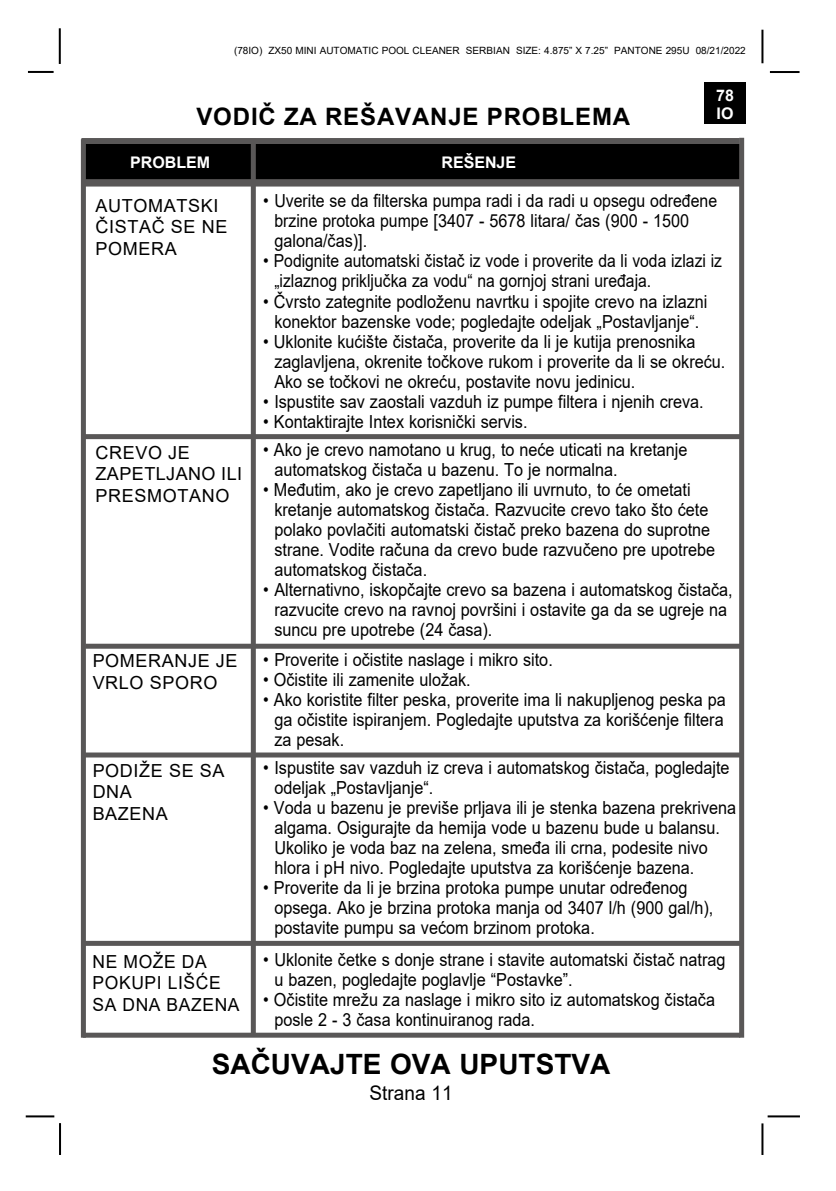
<style>
.page{position:relative;width:836px;height:1191px;background:#fff}
.page>*{position:absolute;margin:0;border:0;box-sizing:border-box;transform-origin:0 0}
.t1{font:700 28px "Arial";color:#000}
.t2{font:700 24px "Arial";letter-spacing:.035em;color:#000}
.t3{font:20px "Arial";color:#000;scale:.95 1}
.t4{font:18px/20px "Arial";color:#000;scale:.9 1}
.t5{font:18px/21.6px "Arial";letter-spacing:.035em;color:#000}
.t6{font:700 16px/18px "Arial";color:#fff}
.t7{font:10px "Arial";color:#000}
</style>
<div class="page">
<hr style="left:767px;top:1115px;width:32px;height:2px;background:#000">
<hr style="left:769px;top:71px;width:30px;height:2px;background:#000">
<hr style="left:761px;top:30px;width:2px;height:33px;background:#000">
<hr style="left:761px;top:1123px;width:2px;height:32px;background:#000">
<hr style="left:28px;top:71px;width:26px;height:2px;background:#000">
<hr style="left:59px;top:28px;width:2px;height:36px;background:#000">
<hr style="left:59px;top:1123px;width:2px;height:32px;background:#000">
<hr style="left:26px;top:1115px;width:28px;height:2px;background:#000">
<div style="left:704px;top:83px;width:41px;height:41px;background:#000"></div>
<div style="left:81px;top:138px;width:658px;height:7px;background:#595757"></div>
<div style="left:83px;top:144px;width:656px;height:37px;background:#000"></div>
<div style="left:251px;top:139px;width:5px;height:894px;background:#595757"></div>
<div style="left:83px;top:179px;width:658px;height:7px;background:#595757"></div>
<div style="left:84px;top:752px;width:655px;height:5px;background:#595757"></div>
<div style="left:83px;top:434px;width:657px;height:5px;background:#595757"></div>
<div style="left:83px;top:1032px;width:657px;height:5px;background:#595757"></div>
<div style="left:81px;top:139px;width:5px;height:898px;background:#595757"></div>
<svg style="left:738px;top:138px;width:5px;height:899px;fill:#595757"></svg>
<div style="left:83px;top:941px;width:658px;height:5px;background:#595757"></div>
<div style="left:85px;top:643px;width:657px;height:5px;background:#595757"></div>
<p class="t7" style="left:234px;top:44px;width:513px">(78IO) ZX50 MINI AUTOMATIC POOL CLEANER SERBIAN SIZE: 4.875” X 7.25” PANTONE 295U 08/21/2022</p>
<p class="t6" style="left:716px;top:86px;width:19px">78<br>IO</p>
<h2 class="t2" style="left:196px;top:99px;width:435px">VODIČ ZA REŠAVANJE PROBLEMA</h2>
<p class="t6" style="left:130px;top:153px;width:81px">PROBLEM</p>
<p class="t6" style="left:441px;top:153px;width:76px">REŠENJE</p>
<p class="t4" style="left:274px;top:191px;width:493px;text-indent:-11px">• Uverite se da filterska pumpa radi i da radi u opsegu određene brzine protoka pumpe [3407 - 5678 litara/ čas (900 - 1500 galona/čas)].</p>
<p class="t4" style="left:274px;top:251px;width:499px;text-indent:-11px">• Podignite automatski čistač iz vode i proverite da li voda izlazi iz „izlaznog priključka za vodu“ na gornjoj strani uređaja.</p>
<p class="t4" style="left:263px;top:291px;width:495px;text-align:center">• Čvrsto zategnite podloženu navrtku i spojite crevo na izlazni konektor bazenske vode; pogledajte odeljak „Postavljanje“.</p>
<p class="t4" style="left:274px;top:331px;width:502px;text-indent:-11px">• Uklonite kućište čistača, proverite da li je kutija prenosnika zaglavljena, okrenite točkove rukom i proverite da li se okreću.<br>Ako se točkovi ne okreću, postavite novu jedinicu.</p>
<p class="t4" style="left:263px;top:391px;width:491px">• Ispustite sav zaostali vazduh iz pumpe filtera i njenih creva.</p>
<p class="t4" style="left:263px;top:411px;width:295px">• Kontaktirajte Intex korisnički servis.</p>
<p class="t4" style="left:274px;top:439px;width:460px;text-indent:-11px">• Ako je crevo namotano u krug, to neće uticati na kretanje automatskog čistača u bazenu. To je normalna.</p>
<p class="t4" style="left:274px;top:479px;width:491px;text-indent:-11px">• Međutim, ako je crevo zapetljano ili uvrnuto, to će ometati kretanje automatskog čistača. Razvucite crevo tako što ćete polako povlačiti automatski čistač preko bazena do suprotne strane. Vodite računa da crevo bude razvučeno pre upotrebe automatskog čistača.</p>
<p class="t4" style="left:274px;top:579px;width:510px;text-indent:-11px">• Alternativno, iskopčajte crevo sa bazena i automatskog čistača, razvucite crevo na ravnoj površini i ostavite ga da se ugreje na suncu pre upotrebe (24 časa).</p>
<p class="t4" style="left:263px;top:649px;width:323px">• Proverite i očistite naslage i mikro sito.</p>
<p class="t4" style="left:263px;top:669px;width:232px">• Očistite ili zamenite uložak.</p>
<p class="t4" style="left:274px;top:689px;width:503px;text-indent:-11px">• Ako koristite filter peska, proverite ima li nakupljenog peska pa ga očistite ispiranjem. Pogledajte uputstva za korišćenje filtera za pesak.</p>
<p class="t4" style="left:274px;top:757px;width:507px;text-indent:-11px">• Ispustite sav vazduh iz creva i automatskog čistača, pogledajte odeljak „Postavljanje“.</p>
<p class="t4" style="left:274px;top:797px;width:514px;text-indent:-11px">• Voda u bazenu je previše prljava ili je stenka bazena prekrivena algama. Osigurajte da hemija vode u bazenu bude u balansu.<br>Ukoliko je voda baz na zelena, smeđa ili crna, podesite nivo hlora i pH nivo. Pogledajte uputstva za korišćenje bazena.</p>
<p class="t4" style="left:274px;top:877px;width:489px;text-indent:-11px">• Proverite da li je brzina protoka pumpe unutar određenog opsega. Ako je brzina protoka manja od 3407 l/h (900 gal/h), postavite pumpu sa većom brzinom protoka.</p>
<p class="t4" style="left:274px;top:949px;width:502px;text-indent:-11px">• Uklonite četke s donje strane i stavite automatski čistač natrag u bazen, pogledajte poglavlje “Postavke”.</p>
<p class="t4" style="left:274px;top:989px;width:491px;text-indent:-11px">• Očistite mrežu za naslage i mikro sito iz automatskog čistača posle 2 - 3 časa kontinuiranog rada.</p>
<p class="t5" style="left:95px;top:194px;width:133px">AUTOMATSKI<br>ČISTAČ SE NE<br>POMERA</p>
<p class="t5" style="left:95px;top:441px;width:148px">CREVO JE<br>ZAPETLJANO ILI<br>PRESMOTANO</p>
<p class="t5" style="left:93px;top:650px;width:146px">POMERANJE JE<br>VRLO SPORO</p>
<p class="t5" style="left:93px;top:759px;width:133px">PODIŽE SE SA<br>DNA<br>BAZENA</p>
<p class="t5" style="left:93px;top:950px;width:148px">NE MOŽE DA<br>POKUPI LIŠĆE<br>SA DNA BAZENA</p>
<h1 class="t1" style="left:212px;top:1044px;width:400px">SAČUVAJTE OVA UPUTSTVA</h1>
<p class="t3" style="left:369px;top:1079px;width:89px">Strana 11</p>
</div>
